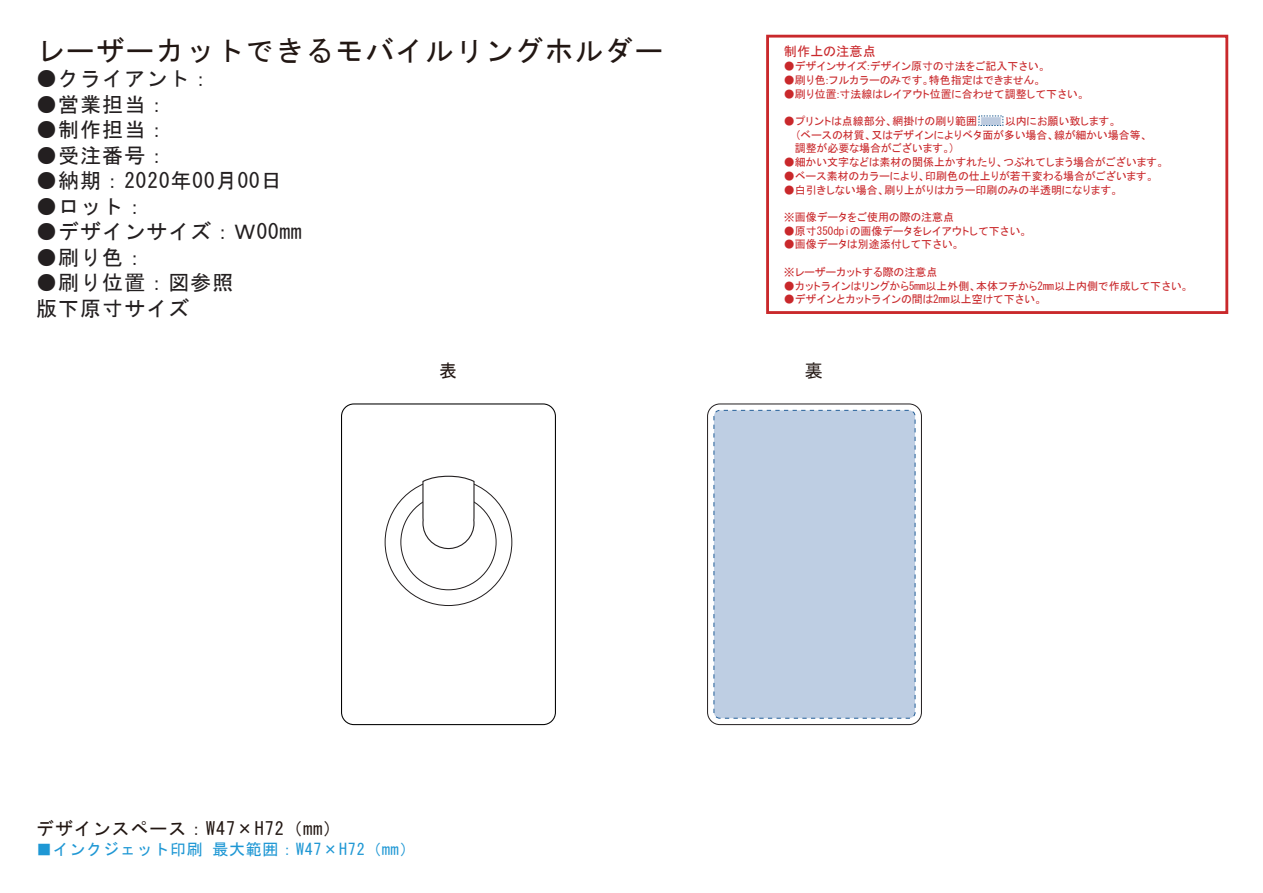
<style>
.page{position:relative;width:1263px;height:893px;background:#fff}
.page>*{position:absolute;margin:0;border:0;box-sizing:border-box;transform-origin:0 0}
.t1{font:28.5px "MS Gothic";letter-spacing:.05em;color:#221713}
.t2{font:21px/25.5px "MS Gothic";letter-spacing:.05em;color:#231f20}
.t3{font:18px "MS Gothic";letter-spacing:.05em;color:#221713}
.t4{font:15.9px "MS Gothic";letter-spacing:.05em;color:#1e97d4}
.t5{font:300 13.35px "Gothic MB101 Pro";color:#c9282b}
.t6{font:300 11.1px "Gothic MB101 Pro";letter-spacing:-.035em;color:#c9282b}
.t7{font:300 11.1px "Gothic MB101 Pro";letter-spacing:-.055em;color:#c9282b}
.s1{color:#bdcbdf}
</style>
<div class="page">
<div style="left:341px;top:403px;width:215px;height:322px;border:1px solid #030303;border-radius:12px"></div>
<svg style="left:707px;top:403px;width:215px;height:322px"></svg>
<svg style="left:384px;top:475px;width:129px;height:131px"></svg>
<div style="left:714px;top:410px;width:201px;height:308px;background:#becee3;border-radius:6px"></div>
<div style="left:714px;top:410px;width:201px;height:308px;border:1px dashed #256099;border-radius:6px"></div>
<div style="left:766px;top:35px;width:462px;height:279px;border:3px solid #c9282b"></div>
<h1 class="t1" style="left:36px;top:36px;width:628px">レーザーカットできるモバイルリングホルダー</h1>
<h2 class="t2" style="left:36px;top:66px;width:177px">●クライアント：</h2>
<h2 class="t2" style="left:36px;top:91px;width:133px">●営業担当：</h2>
<h2 class="t2" style="left:36px;top:117px;width:133px">●制作担当：</h2>
<h2 class="t2" style="left:36px;top:142px;width:133px">●受注番号：</h2>
<h2 class="t2" style="left:36px;top:168px;width:247px">●納期：2020年00月00日</h2>
<h2 class="t2" style="left:36px;top:193px;width:111px">●ロット：</h2>
<h2 class="t2" style="left:36px;top:219px;width:267px">●デザインサイズ：Ｗ00mm</h2>
<h2 class="t2" style="left:36px;top:244px;width:111px">●刷り色：</h2>
<h2 class="t2" style="left:36px;top:270px;width:199px">●刷り位置：図参照版下原寸サイズ</h2>
<p class="t5" style="left:784px;top:45px;width:93px">制作上の注意点</p>
<p class="t6" style="left:784px;top:61px;width:267px">●デザインサイズ：デザイン原寸の寸法をご記入下さい。</p>
<p class="t6" style="left:784px;top:74px;width:263px">●刷り色：フルカラーのみです。特色指定はできません。</p>
<p class="t6" style="left:784px;top:88px;width:306px">●刷り位置：寸法線はレイアウト位置に合わせて調整して下さい。</p>
<p class="t6" style="left:784px;top:115px;width:338px">●プリントは点線部分、網掛けの刷り範囲<span class="s1">■</span>以内にお願い致します。</p>
<p class="t6" style="left:795px;top:129px;width:358px">(ベースの材質、又はデザインによりベタ面が多い場合、線が細かい場合等、</p>
<p class="t6" style="left:784px;top:143px;width:172px">　調整が必要な場合がございます。)</p>
<p class="t6" style="left:784px;top:157px;width:385px">●細かい文字などは素材の関係上かすれたり、つぶれてしまう場合がございます。</p>
<p class="t6" style="left:784px;top:170px;width:375px">●ベース素材のカラーにより、印刷色の仕上りが若干変わる場合がございます。</p>
<p class="t7" style="left:784px;top:184px;width:340px">●白引きしない場合、刷り上がりはカラー印刷のみの半透明になります。</p>
<p class="t6" style="left:784px;top:211px;width:172px">※画像データをご使用の際の注意点</p>
<p class="t6" style="left:784px;top:225px;width:249px">●原寸350dpiの画像データをレイアウトして下さい。</p>
<p class="t6" style="left:784px;top:239px;width:181px">●画像データは別途添付して下さい。</p>
<p class="t6" style="left:784px;top:266px;width:155px">※レーザーカットする際の注意点</p>
<p class="t7" style="left:784px;top:280px;width:410px">●カットラインはリングから5mm以上外側、本体フチから2mm以上内側で作成して下さい。</p>
<p class="t6" style="left:784px;top:294px;width:264px">●デザインとカットラインの間は2mm以上空けて下さい。</p>
<h3 class="t3" style="left:439px;top:361px;width:19px">表</h3>
<h3 class="t3" style="left:805px;top:361px;width:19px">裏</h3>
<h3 class="t3" style="left:36px;top:820px;width:307px">デザインスペース：W47×H72（mm）</h3>
<h3 class="t4" style="left:36px;top:841px;width:381px">■インクジェット印刷 最大範囲：W47×H72（mm）</h3>
</div>
